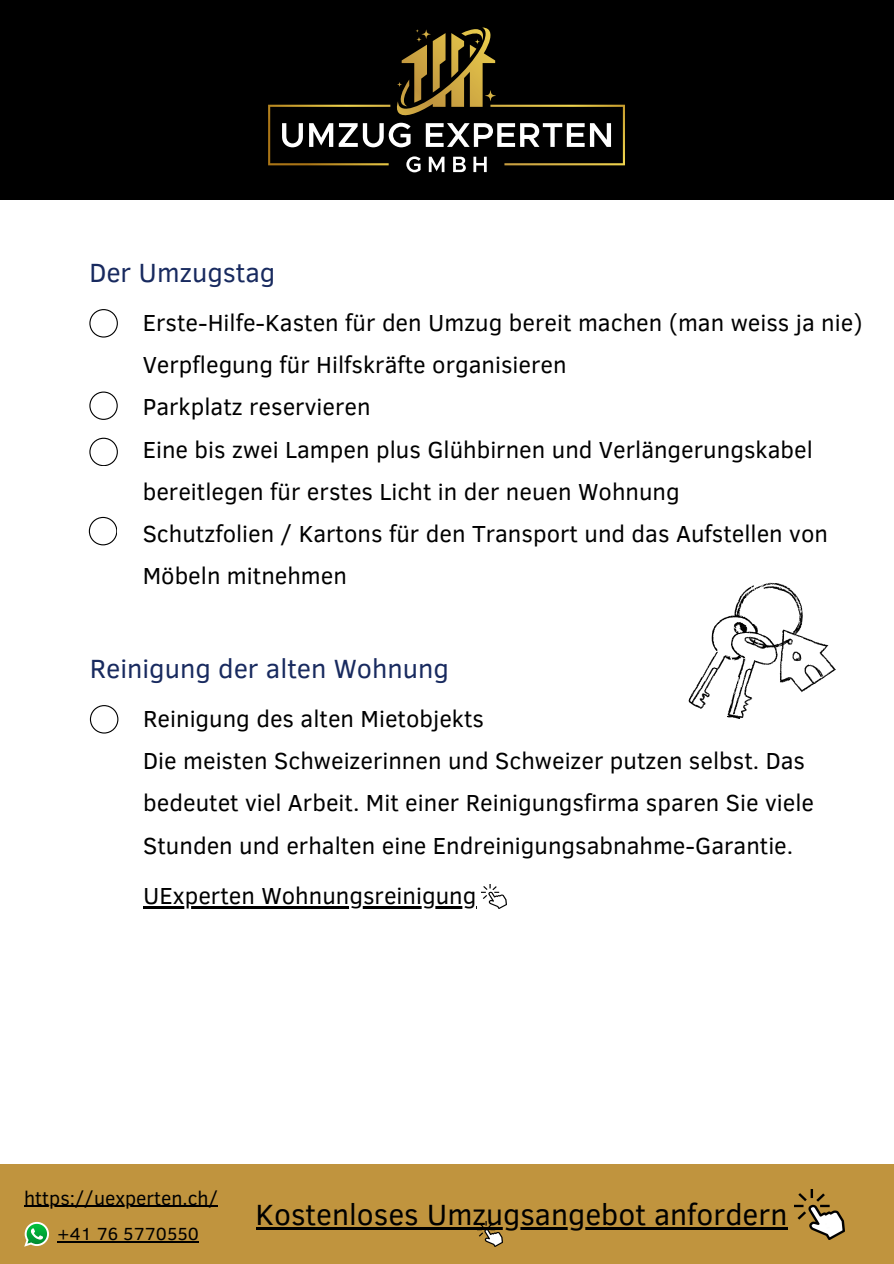
<style>
.page{position:relative;width:894px;height:1264px;background:#fff}
.page>*{position:absolute;margin:0;border:0;box-sizing:border-box;transform-origin:0 0}
.t1{font:30px "Clear Sans";color:#000}
.t2{font:27px "Clear Sans";color:#182a5f}
.t3{font:23.85px/42.2px "Clear Sans";color:#000}
.t4{font:19.5px "Clear Sans";color:#000}
.t5{font:18px "Clear Sans";color:#000}
</style>
<div class="page">
<svg style="left:89px;top:309px;width:28px;height:28px"></svg>
<svg style="left:89px;top:391px;width:29px;height:29px"></svg>
<svg style="left:89px;top:391px;width:28px;height:28px"></svg>
<div style="left:0;top:1163px;width:893px;height:100px;background:#c0943e"></div>
<svg style="left:688px;top:582px;width:148px;height:137px"></svg>
<div style="left:0;top:0;width:893px;height:199px;background:#000"></div>
<svg style="left:268px;top:28px;width:356px;height:137px"></svg>
<svg style="left:282px;top:123px;width:329px;height:24px"></svg>
<svg style="left:406px;top:156px;width:80px;height:16px"></svg>
<svg style="left:24px;top:1221px;width:25px;height:25px"></svg>
<hr style="left:57px;top:1241px;width:142px;height:1px;background:#000">
<img style="left:794px;top:1189px;width:50px;height:50px">
<svg style="left:89px;top:437px;width:28px;height:29px"></svg>
<svg style="left:89px;top:517px;width:28px;height:28px"></svg>
<hr style="left:24px;top:1205px;width:194px;height:1px;background:#000">
<hr style="left:255px;top:1227px;width:532px;height:2px;background:#000">
<img style="left:481px;top:884px;width:25px;height:25px">
<hr style="left:143px;top:906px;width:333px;height:2px;background:#000">
<img style="left:477px;top:1221px;width:25px;height:25px">
<svg style="left:90px;top:705px;width:28px;height:28px"></svg>
<p class="t2" style="left:89px;top:253px;width:187px">Der Umzugstag</p>
<h2 class="t3" style="left:143px;top:300px;width:721px">Erste-Hilfe-Kasten für den Umzug bereit machen (man weiss ja nie)<br>Verpflegung für Hilfskräfte organisieren<br>Parkplatz reservieren<br>Eine bis zwei Lampen plus Glühbirnen und Verlängerungskabel bereitlegen für erstes Licht in der neuen Wohnung<br>Schutzfolien / Kartons für den Transport und das Aufstellen von Möbeln mitnehmen</h2>
<p class="t2" style="left:90px;top:649px;width:360px">Reinigung der alten Wohnung</p>
<p class="t3" style="left:143px;top:696px;width:672px">Reinigung des alten Mietobjekts<br>Die meisten Schweizerinnen und Schweizer putzen selbst. Das bedeutet viel Arbeit. Mit einer Reinigungsfirma sparen Sie viele Stunden und erhalten eine Endreinigungsabnahme-Garantie.</p>
<p class="t3" style="left:143px;top:873px;width:334px">UExperten Wohnungsreinigung</p>
<h1 class="t4" style="left:24px;top:1183px;width:195px">https://uexperten.ch/</h1>
<p class="t5" style="left:57px;top:1220px;width:143px">+41 76 5770550</p>
<h2 class="t1" style="left:255px;top:1192px;width:533px">Kostenloses Umzugsangebot anfordern</h2>
</div>
